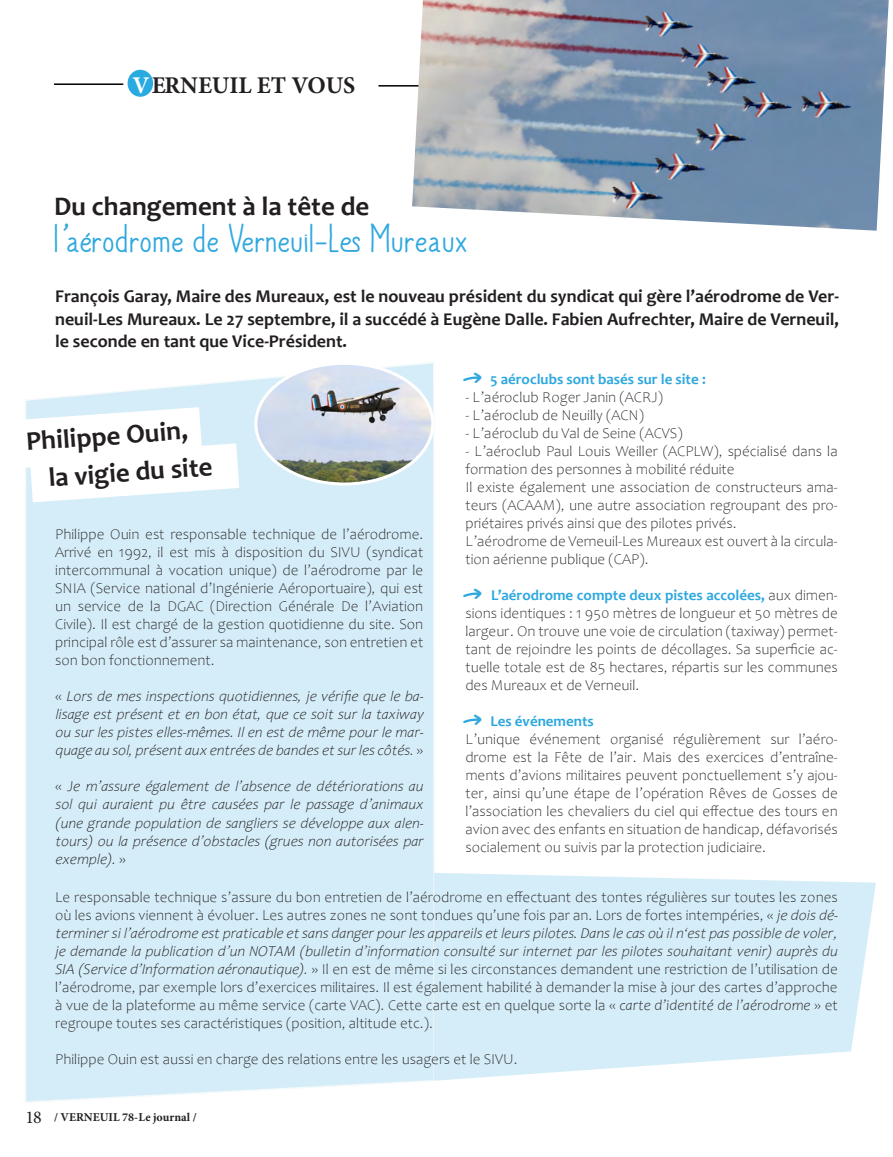
<style>
.page{position:relative;width:893px;height:1157px;background:#fff}
.page>*{position:absolute;margin:0;border:0;box-sizing:border-box;transform-origin:0 0}
.t1{font:37.5px "Always Together";letter-spacing:.025em;color:#2ea8df}
.t2{font:700 27px "Candara";color:#231f20}
.t3{font:700 24px "Minion Pro";color:#231f20}
.t4{font:700 18px/22.5px "Candara";color:#231f20;text-align:justify}
.t5{font:18px "Minion Pro";color:#231f20}
.t6{font:300 15px/18px "Candara";color:#231f20;text-align:justify}
.t7{font:italic 300 15px/18px "Candara";color:#231f20}
.t8{font:700 15px "Candara";color:#2ea8df}
.t9{font:700 12px "Minion Pro";color:#231f20}
.s1{color:#fff}
.s2{font-style:normal}
.s3{font-family:"PW New Arrows";font-weight:400;font-size:22.5px}
.s4{font-family:"PW New Arrows";font-weight:400;font-size:22.5px;color:#2ea8df}
.s5{font-weight:700;color:#2ea8df}
.s6{font-style:italic}
</style>
<div class="page">
<div style="left:25px;top:362px;width:411px;height:741px;background:#d5edf8"></div>
<svg style="left:434px;top:872px;width:442px;height:208px;background:#daeff8"></svg>
<div style="left:128px;top:70px;width:25px;height:27px;background:#29abe2;border-radius:50%"></div>
<hr style="left:54px;top:83px;width:69px;height:2px;background:#000">
<hr style="left:378px;top:85px;width:461px;height:2px;background:#000">
<svg style="left:25px;top:407px;width:214px;height:95px"></svg>
<img style="left:412px;top:0;width:477px;height:231px">
<img style="left:256px;top:363px;width:177px;height:121px">
<div style="left:254px;top:362px;width:180px;height:123px;border:3px solid #fff;border-radius:50%"></div>
<p class="t3" style="left:133px;top:68px;width:224px"><span class="s1">V</span> ERNEUIL ET VOUS</p>
<p class="t2" style="left:54px;top:189px;width:317px">Du changement à la tête de</p>
<p class="t1" style="left:54px;top:209px;width:415px">l’aérodrome de Verneuil-Les Mureaux</p>
<p class="t4" style="left:55px;top:285px;width:785px">François Garay, Maire des Mureaux, est le nouveau président du syndicat qui gère l’aérodrome de Ver&shy;neuil-Les Mureaux. Le 27 septembre, il a succédé à Eugène Dalle. Fabien Aufrechter, Maire de Verneuil, le seconde en tant que Vice-Président.</p>
<p class="t2" style="left:25px;top:424px;width:164px;rotate:-4deg">Philippe Ouin,</p>
<p class="t2" style="left:47px;top:461px;width:166px;rotate:-4deg">la vigie du site</p>
<p class="t6" style="left:55px;top:526px;width:370px">Philippe Ouin est responsable technique de l’aérodrome.<br>Arrivé en 1992, il est mis à disposition du SIVU (syndicat intercommunal à vocation unique) de l’aérodrome par le SNIA (Service national d’Ingénierie Aéroportuaire), qui est un service de la DGAC (Direction Générale De l’Aviation Civile). Il est chargé de la gestion quotidienne du site. Son principal rôle est d’assurer sa maintenance, son entretien et son bon fonctionnement.</p>
<p class="t7" style="left:55px;top:687px;width:371px"><span class="s2">«</span> Lors de mes inspections quotidiennes, je vérifie que le ba&shy;lisage est présent et en bon état, que ce soit sur la taxiway ou sur les pistes elles-mêmes. Il en est de même pour le mar&shy;quage au sol, présent aux entrées de bandes et sur les côtés. <span class="s2">»</span></p>
<p class="t7" style="left:55px;top:777px;width:371px;text-align:justify"><span class="s2">«</span> Je m’assure également de l’absence de détériorations au sol qui auraient pu être causées par le passage d’animaux (une grande population de sangliers se développe aux alen&shy;tours) ou la présence d’obstacles (grues non autorisées par exemple). <span class="s2">»</span></p>
<p class="t8" style="left:465px;top:369px;width:242px"><span class="s3">q</span> 5 aéroclubs sont basés sur le site :</p>
<p class="t6" style="left:465px;top:388px;width:199px">- L’aéroclub Roger Janin (ACRJ)</p>
<p class="t6" style="left:465px;top:406px;width:180px">- L’aéroclub de Neuilly (ACN)</p>
<p class="t6" style="left:465px;top:424px;width:219px">- L’aéroclub du Val de Seine (ACVS)</p>
<p class="t6" style="left:465px;top:442px;width:374px">- L’aéroclub Paul Louis Weiller (ACPLW), spécialisé dans la formation des personnes à mobilité réduite</p>
<p class="t6" style="left:465px;top:478px;width:374px">Il existe également une association de constructeurs ama&shy;teurs (ACAAM), une autre association regroupant des pro&shy;priétaires privés ainsi que des pilotes privés.</p>
<p class="t6" style="left:465px;top:532px;width:374px">L’aérodrome de Verneuil-Les Mureaux est ouvert à la circula&shy;tion aérienne publique (CAP).</p>
<p class="t6" style="left:465px;top:586px;width:374px"><span class="s4">q</span> <span class="s5">L’aérodrome compte deux pistes accolées,</span> aux dimen&shy;sions identiques : 1 950 mètres de longueur et 50 mètres de largeur. On trouve une voie de circulation (taxiway) permet&shy;tant de rejoindre les points de décollages. Sa superficie ac&shy;tuelle totale est de 85 hectares, répartis sur les communes des Mureaux et de Verneuil.</p>
<p class="t8" style="left:465px;top:711px;width:130px"><span class="s3">q</span> Les événements</p>
<p class="t6" style="left:465px;top:730px;width:374px">L’unique événement organisé régulièrement sur l’aéro&shy;drome est la Fête de l’air. Mais des exercices d’entraîne&shy;ments d’avions militaires peuvent ponctuellement s’y ajou&shy;ter, ainsi qu’une étape de l’opération Rêves de Gosses de l’association les chevaliers du ciel qui effectue des tours en avion avec des enfants en situation de handicap, défavorisés socialement ou suivis par la protection judiciaire.</p>
<p class="t6" style="left:55px;top:888px;width:786px;text-align:left">Le responsable technique s’assure du bon entretien de l’aérodrome en effectuant des tontes régulières sur toutes les zones où les avions viennent à évoluer. Les autres zones ne sont tondues qu’une fois par an. Lors de fortes intempéries, « <span class="s6">je dois dé&shy;terminer si l’aérodrome est praticable et sans danger pour les appareils et leurs pilotes. Dans le cas où il n‘est pas possible de voler, je demande la publication d’un NOTAM (bulletin d’information consulté sur internet par les pilotes souhaitant venir) auprès du SIA (Service d’Information aéronautique).</span> » Il en est de même si les circonstances demandent une restriction de l’utilisation de l’aérodrome, par exemple lors d’exercices militaires. Il est également habilité à demander la mise à jour des cartes d’approche à vue de la plateforme au même service (carte VAC). Cette carte est en quelque sorte la « <span class="s6">carte d’identité de l’aérodrome</span> » et regroupe toutes ses caractéristiques (position, altitude etc.).</p>
<p class="t6" style="left:55px;top:1050px;width:464px">Philippe Ouin est aussi en charge des relations entre les usagers et le SIVU.</p>
<p class="t5" style="left:26px;top:1105px;width:18px">18</p>
<p class="t9" style="left:54px;top:1108px;width:144px">/ VERNEUIL 78-Le journal /</p>
</div>
